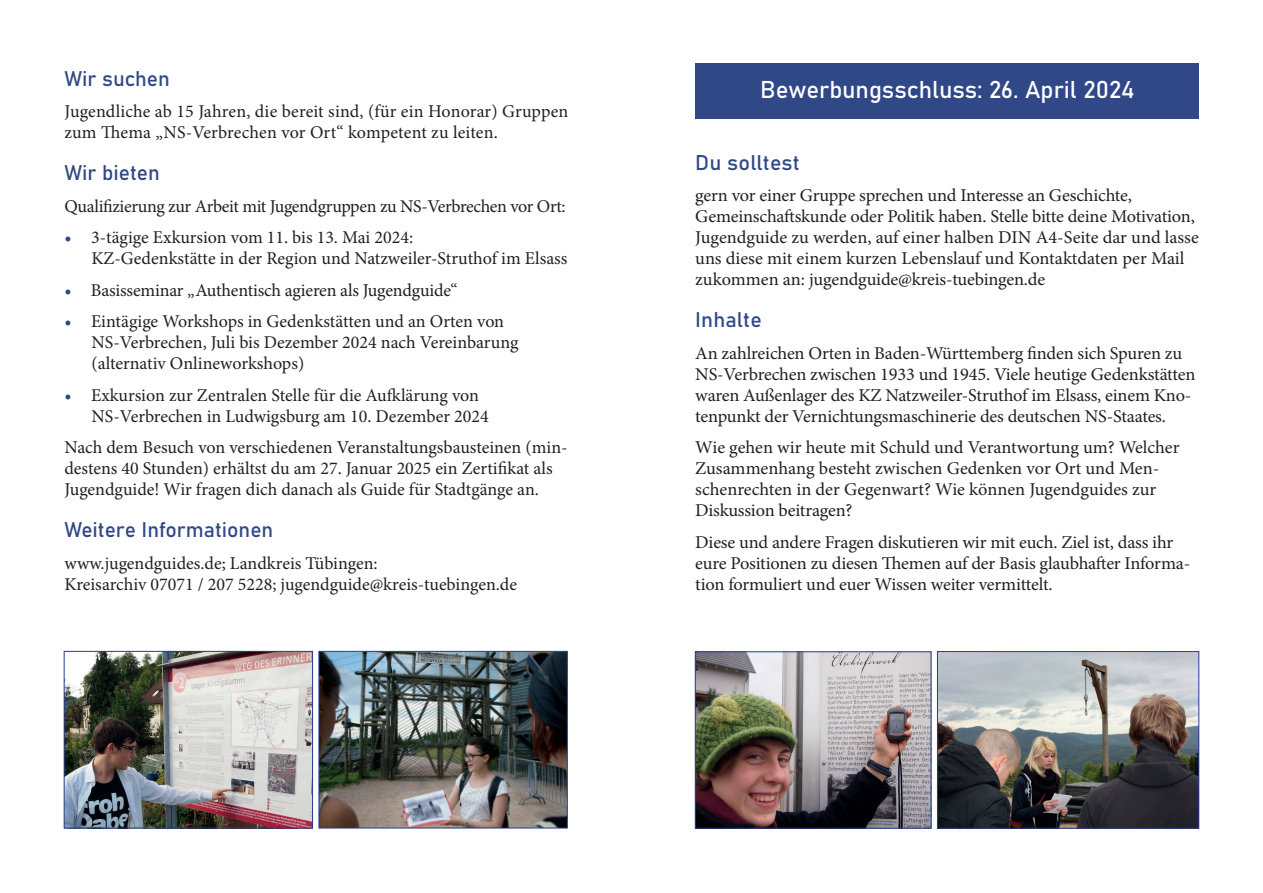
<style>
.page{position:relative;width:1263px;height:893px;background:#fff}
.page>*{position:absolute;margin:0;border:0;box-sizing:border-box;transform-origin:0 0}
.t1{font:24px "Bahnschrift";letter-spacing:-.005em;color:#fff}
.t2{font:21px "Bahnschrift";color:#304888}
.t3{font:18px/21px "Minion Pro";letter-spacing:-.005em;color:#231f20}
.s1{font-weight:700;color:#304888}
</style>
<div class="page">
<div style="left:695px;top:64px;width:504px;height:55px;background:#304888"></div>
<img style="left:66px;top:653px;width:245px;height:173px">
<div style="left:64px;top:651px;width:249px;height:177px;border:1px solid #253f8e"></div>
<img style="left:697px;top:653px;width:232px;height:174px">
<div style="left:695px;top:651px;width:236px;height:178px;border:1px solid #253f8e"></div>
<img style="left:939px;top:653px;width:258px;height:174px">
<div style="left:937px;top:651px;width:262px;height:178px;border:1px solid #253f8e"></div>
<img style="left:321px;top:653px;width:245px;height:173px">
<div style="left:319px;top:651px;width:249px;height:177px;border:1px solid #253f8e"></div>
<p class="t2" style="left:64px;top:62px;width:107px">Wir suchen</p>
<p class="t3" style="left:64px;top:101px;width:505px">Jugendliche ab 15 Jahren, die bereit sind, (für ein Honorar) Gruppen zum Thema „NS-Verbrechen vor Ort“ kompetent zu leiten.</p>
<p class="t2" style="left:64px;top:157px;width:97px">Wir bieten</p>
<p class="t3" style="left:64px;top:195px;width:503px">Qualifizierung zur Arbeit mit Jugendgruppen zu NS-Verbrechen vor Ort:</p>
<p class="t3" style="left:91px;top:227px;width:477px;text-indent:-27px"><span class="s1">•</span> 3-tägige Exkursion vom 11. bis 13. Mai 2024:<br>KZ-Gedenkstätte in der Region und Natzweiler-Struthof im Elsass</p>
<p class="t3" style="left:64px;top:279px;width:395px"><span class="s1">•</span> Basisseminar „Authentisch agieren als Jugendguide“</p>
<p class="t3" style="left:91px;top:311px;width:429px;text-indent:-27px"><span class="s1">•</span> Eintägige Workshops in Gedenkstätten und an Orten von<br>NS-Verbrechen, Juli bis Dezember 2024 nach Vereinbarung (alternativ Onlineworkshops)</p>
<p class="t3" style="left:91px;top:384px;width:399px;text-indent:-27px"><span class="s1">•</span> Exkursion zur Zentralen Stelle für die Aufklärung von<br>NS-Verbrechen in Ludwigsburg am 10. Dezember 2024</p>
<p class="t3" style="left:64px;top:437px;width:505px">Nach dem Besuch von verschiedenen Veranstaltungsbausteinen (min&shy;destens 40 Stunden) erhältst du am 27. Januar 2025 ein Zertifikat als<br>Jugendguide! Wir fragen dich danach als Guide für Stadtgänge an.</p>
<p class="t2" style="left:64px;top:514px;width:210px">Weitere I nformationen</p>
<p class="t3" style="left:64px;top:552px;width:454px">www.jugendguides.de; Landkreis Tübingen:<br>Kreisarchiv 07071 / 207 5228; jugendguide@kreis-tuebingen.de</p>
<h1 class="t1" style="left:760px;top:71px;width:376px">Bewerbungsschluss: 26. April 2024</h1>
<p class="t2" style="left:695px;top:146px;width:106px">D u solltest</p>
<p class="t3" style="left:695px;top:185px;width:505px">gern vor einer Gruppe sprechen und Interesse an Geschichte, Gemeinschaftskunde oder Politik haben. Stelle bitte deine Motivation, Jugendguide zu werden, auf einer halben DIN A4-Seite dar und lasse uns diese mit einem kurzen Lebenslauf und Kontaktdaten per Mail zukommen an: jugendguide@kreis-tuebingen.de</p>
<p class="t2" style="left:695px;top:304px;width:68px">Inhalte</p>
<p class="t3" style="left:695px;top:342px;width:502px">An zahlreichen Orten in Baden-Württemberg finden sich Spuren zu NS-Verbrechen zwischen 1933 und 1945. Viele heutige Gedenkstätten waren Außenlager des KZ Natzweiler-Struthof im Elsass, einem Kno&shy;tenpunkt der Vernichtungsmaschinerie des deutschen NS-Staates.</p>
<p class="t3" style="left:695px;top:437px;width:486px">Wie gehen wir heute mit Schuld und Verantwortung um? Welcher Zusammenhang besteht zwischen Gedenken vor Ort und Men&shy;schenrechten in der Gegenwart? Wie können Jugendguides zur Diskussion beitragen?</p>
<p class="t3" style="left:695px;top:531px;width:496px">Diese und andere Fragen diskutieren wir mit euch. Ziel ist, dass ihr eure Positionen zu diesen Themen auf der Basis glaubhafter Informa&shy;tion formuliert und euer Wissen weiter vermittelt.</p>
</div>
